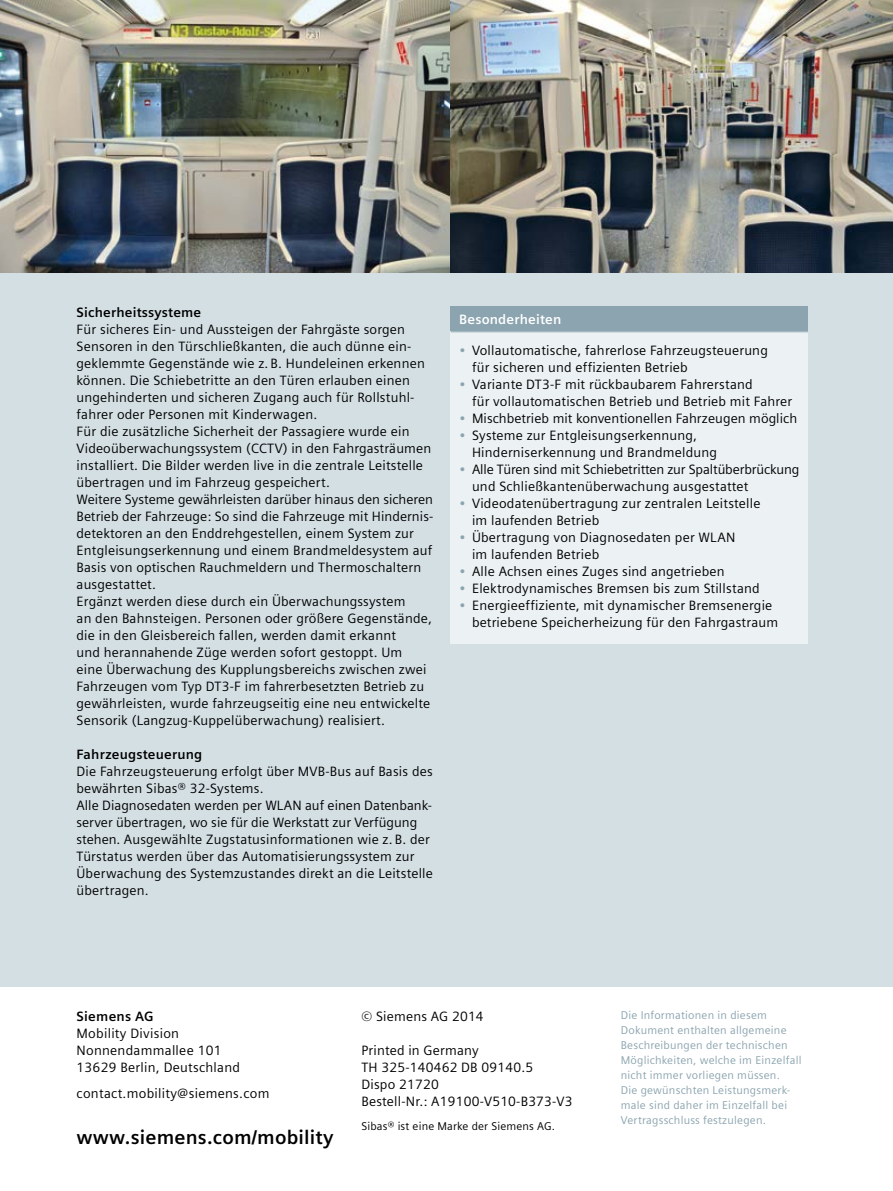
<style>
.page{position:relative;width:893px;height:1191px;background:#fff}
.page>*{position:absolute;margin:0;border:0;box-sizing:border-box;transform-origin:0 0}
.t1{font:700 19.5px "Siemens Sans";letter-spacing:.01em;color:#000}
.t2{font:13.5px/17px "Siemens Sans";letter-spacing:.015em;color:#000}
.t3{font:13.5px/17px "Siemens Sans";letter-spacing:-.01em;color:#000}
.t4{font:700 13.5px "Siemens Sans";letter-spacing:.015em;color:#000}
.t5{font:700 13.5px "Siemens Sans";letter-spacing:.015em;color:#fff}
.t6{font:11.25px/14.9px "Siemens Sans";letter-spacing:.02em;color:#8ba4af}
.t7{font:11.25px "Siemens Sans";letter-spacing:.015em;color:#000}
.s1{color:#8ba4af}
</style>
<div class="page">
<div style="left:0;top:0;width:893px;height:986px;background:#d4dfe4"></div>
<img style="left:0;top:0;width:451px;height:272px">
<img style="left:451px;top:0;width:442px;height:272px">
<div style="left:451px;top:306px;width:357px;height:26px;background:#8ba4af"></div>
<div style="left:451px;top:332px;width:357px;height:312px;background:#ecf1f3"></div>
<p class="t4" style="left:77px;top:304px;width:126px">Sicherheitssysteme</p>
<p class="t2" style="left:77px;top:320px;width:358px">Für sicheres Ein- und Aussteigen der Fahrgäste sorgen Sensoren in den Türschließkanten, die auch dünne ein&shy;geklemmte Gegenstände wie z. B. Hundeleinen erkennen können. Die Schiebetritte an den Türen erlauben einen ungehinderten und sicheren Zugang auch für Rollstuhl&shy;fahrer oder Personen mit Kinderwagen.<br>Für die zusätzliche Sicherheit der Passagiere wurde ein Videoüberwachungssystem (CCTV) in den Fahrgasträumen installiert. Die Bilder werden live in die zentrale Leitstelle übertragen und im Fahrzeug gespeichert.<br>Weitere Systeme gewährleisten darüber hinaus den sicheren Betrieb der Fahrzeuge: So sind die Fahrzeuge mit Hindernis&shy;detektoren an den Enddrehgestellen, einem System zur Entgleisungserkennung und einem Brandmeldesystem auf Basis von optischen Rauchmeldern und Thermoschaltern ausgestattet.<br>Ergänzt werden diese durch ein Überwachungssystem<br>an den Bahnsteigen. Personen oder größere Gegenstände, die in den Gleisbereich fallen, werden damit erkannt<br>und herannahende Züge werden sofort gestoppt. Um<br>eine Überwachung des Kupplungsbereichs zwischen zwei Fahrzeugen vom Typ DT3-F im fahrerbesetzten Betrieb zu gewährleisten, wurde fahrzeugseitig eine neu entwickelte Sensorik (Langzug-Kuppelüberwachung) realisiert.</p>
<p class="t4" style="left:77px;top:746px;width:127px">Fahrzeugsteuerung</p>
<p class="t2" style="left:77px;top:763px;width:358px">Die Fahrzeugsteuerung erfolgt über MVB-Bus auf Basis des bewährten Sibas® 32-Systems.<br>Alle Diagnosedaten werden per WLAN auf einen Datenbank&shy;server übertragen, wo sie für die Werkstatt zur Verfügung stehen. Ausgewählte Zugstatusinformationen wie z. B. der Türstatus werden über das Automatisierungssystem zur Überwachung des Systemzustandes direkt an die Leitstelle übertragen.</p>
<p class="t5" style="left:459px;top:312px;width:104px">Besonderheiten</p>
<p class="t2" style="left:472px;top:342px;width:297px;text-indent:-13px"><span class="s1">•</span> Vollautomatische, fahrerlose Fahrzeugsteuerung für sicheren und effizienten Betrieb</p>
<p class="t2" style="left:472px;top:376px;width:322px;text-indent:-13px"><span class="s1">•</span> Variante DT3-F mit rückbaubarem Fahrerstand<br>für vollautomatischen Betrieb und Betrieb mit Fahrer</p>
<p class="t2" style="left:459px;top:410px;width:339px"><span class="s1">•</span> Mischbetrieb mit konventionellen Fahrzeugen möglich</p>
<p class="t2" style="left:472px;top:427px;width:247px;text-indent:-13px"><span class="s1">•</span> Systeme zur Entgleisungserkennung,<br>Hinderniserkennung und Brandmeldung</p>
<p class="t3" style="left:472px;top:461px;width:329px;text-indent:-13px"><span class="s1">•</span> Alle Türen sind mit Schiebetritten zur Spaltüberbrückung und Schließkantenüberwachung ausgestattet</p>
<p class="t2" style="left:472px;top:495px;width:290px;text-indent:-13px"><span class="s1">•</span> Videodatenübertragung zur zentralen Leitstelle im laufenden Betrieb</p>
<p class="t2" style="left:472px;top:529px;width:265px;text-indent:-13px"><span class="s1">•</span> Übertragung von Diagnosedaten per WLAN im -laufenden Betrieb</p>
<p class="t2" style="left:459px;top:563px;width:267px"><span class="s1">•</span> Alle Achsen eines Zuges sind angetrieben</p>
<p class="t2" style="left:459px;top:580px;width:302px"><span class="s1">•</span> Elektrodynamisches Bremsen bis zum Stillstand</p>
<p class="t2" style="left:472px;top:597px;width:308px;text-indent:-13px"><span class="s1">•</span> Energieeffiziente, mit dynamischer Bremsenergie betriebene Speicherheizung für den Fahrgastraum</p>
<p class="t4" style="left:77px;top:1008px;width:79px">Siemens AG</p>
<p class="t2" style="left:77px;top:1025px;width:165px">Mobility Division<br>Nonnendammallee 101<br>13629 Berlin, Deutschland</p>
<p class="t2" style="left:77px;top:1084px;width:194px">contact.mobility@siemens.com</p>
<h1 class="t1" style="left:77px;top:1126px;width:259px">www.siemens.com/mobility</h1>
<p class="t2" style="left:361px;top:1008px;width:124px">© Siemens AG 2014</p>
<p class="t2" style="left:361px;top:1042px;width:213px">Printed in Germany<br>TH 325-140462 DB 09140.5<br>Dispo 21720<br>Bestell-Nr.: A19100-V510-B373-V3</p>
<p class="t7" style="left:361px;top:1119px;width:195px">Sibas® ist eine Marke der Siemens AG.</p>
<p class="t6" style="left:621px;top:1008px;width:182px">Die Informationen in diesem<br>Dokument enthalten allgemeine<br>Beschreibungen der technischen<br>Möglichkeiten, welche im Einzelfall nicht immer vorliegen müssen.<br>Die gewünschten Leistungsmerk&shy;male sind daher im Einzelfall bei<br>Vertragsschluss festzulegen.</p>
</div>
